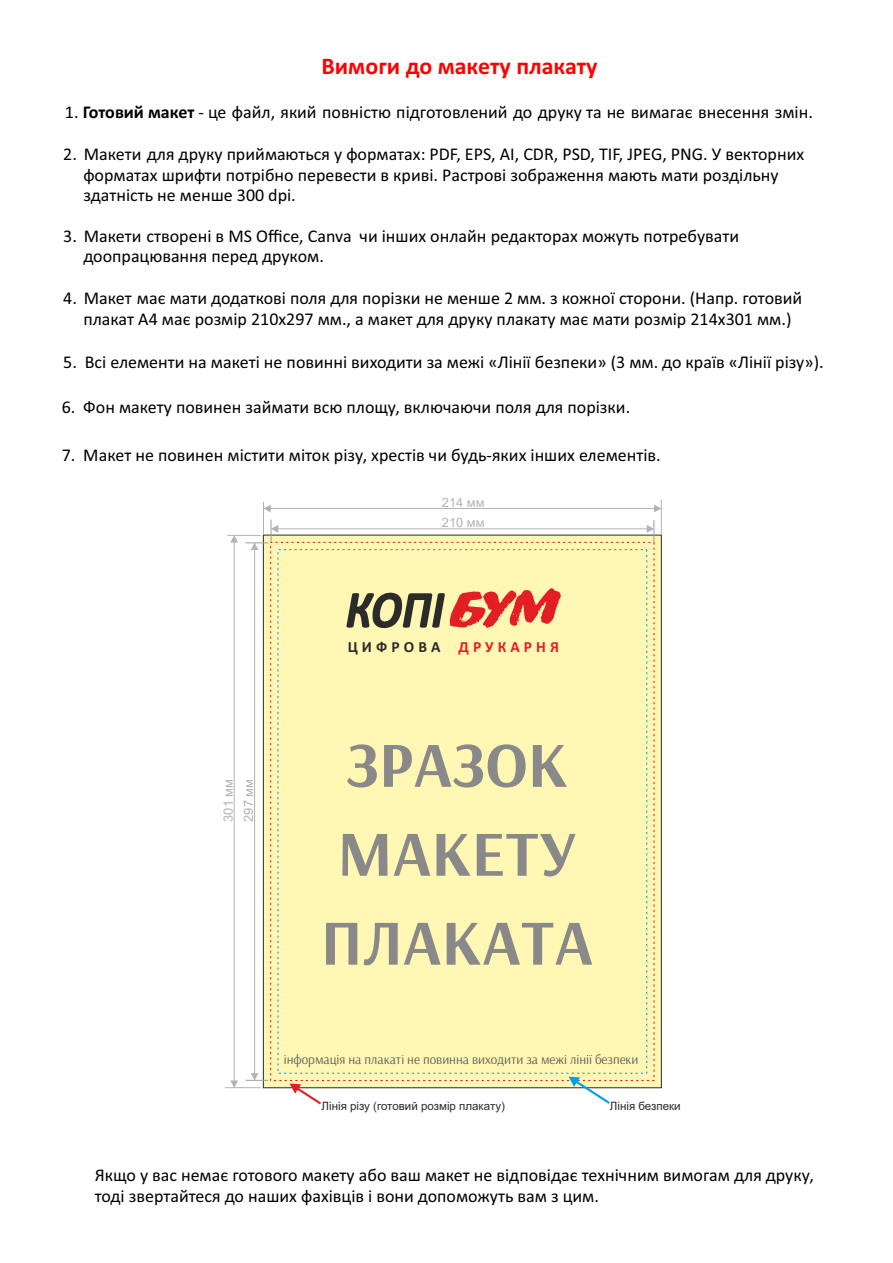
<style>
.page{position:relative;width:893px;height:1263px;background:#fff}
.page>*{position:absolute;margin:0;border:0;box-sizing:border-box;transform-origin:0 0}
.t1{font:700 64.35px/88.9px "Arsenal";color:#898989;text-align:center}
.t2{font:700 24px "Calibri";color:#f00}
.t3{font:18px/20.5px "Calibri";color:#000}
.t4{font:700 15.45px "Calibri";letter-spacing:.265em;color:#e31f25}
.t5{font:13.05px "Arsenal";color:#5c5c5b}
.t6{font:12.9px/20.4px "Arial";color:#b3b3b4}
.t7{font:11.55px "Arial";color:#2b2b2a}
.s1{font-weight:700}
.s2{color:#2b2b2a}
</style>
<div class="page">
<div style="left:263px;top:535px;width:399px;height:553px;background:#fff7b3;border:1px solid #2b2b2a"></div>
<hr style="left:263px;top:508px;width:398px;height:1px;background:#b3b3b4">
<svg style="left:265px;top:505px;width:6px;height:7px"></svg>
<svg style="left:654px;top:505px;width:7px;height:7px"></svg>
<hr style="left:271px;top:529px;width:383px;height:1px;background:#b3b3b4">
<svg style="left:647px;top:520px;width:8px;height:22px"></svg>
<hr style="left:263px;top:502px;width:1px;height:33px;background:#b3b3b4">
<hr style="left:661px;top:499px;width:1px;height:36px;background:#b3b3b4">
<hr style="left:234px;top:535px;width:1px;height:553px;background:#b3b3b4">
<svg style="left:230px;top:536px;width:8px;height:6px"></svg>
<svg style="left:230px;top:1080px;width:8px;height:7px"></svg>
<hr style="left:254px;top:543px;width:1px;height:537px;background:#b3b3b4">
<svg style="left:245px;top:520px;width:33px;height:30px"></svg>
<svg style="left:246px;top:1073px;width:22px;height:8px"></svg>
<hr style="left:227px;top:535px;width:34px;height:1px;background:#b3b3b4">
<hr style="left:225px;top:1087px;width:36px;height:1px;background:#b3b3b4">
<svg style="left:290px;top:1083px;width:31px;height:21px"></svg>
<svg style="left:569px;top:1077px;width:41px;height:27px"></svg>
<svg style="left:346px;top:588px;width:215px;height:41px"></svg>
<h2 class="t2" style="left:322px;top:56px;width:277px">Вимоги до макету плакату</h2>
<p class="t3" style="left:65px;top:104px;width:749px">1. <span class="s1">Готовий макет</span> - це файл, який повністю підготовлений до друку та не вимагає внесення змін.</p>
<p class="t3" style="left:83px;top:145px;width:722px;text-indent:-20px">2. Макети для друку приймаються у форматах: PDF, EPS, AI, CDR, PSD, TIF, JPEG, PNG. У векторних форматах шрифти потрібно перевести в криві. Растрові зображення мають мати роздільну здатність не менше 300 dpi.</p>
<p class="t3" style="left:83px;top:227px;width:657px;text-indent:-20px">3. Макети створені в MS Office, Canva чи інших онлайн редакторах можуть потребувати доопрацювання перед друком.</p>
<p class="t3" style="left:63px;top:290px;width:740px;text-align:center">4. Макет має мати додаткові поля для порізки не менше 2 мм. з кожної сторони. (Напр. готовий плакат А4 має розмір 210х297 мм., а макет для друку плакату має мати розмір 214х301 мм.)</p>
<p class="t3" style="left:63px;top:353px;width:762px">5. Всі елементи на макеті не повинні виходити за межі «Лінії безпеки» (3 мм. до країв «Лінії різу»).</p>
<p class="t3" style="left:62px;top:398px;width:570px">6. Фон макету повинен займати всю площу, включаючи поля для порізки.</p>
<p class="t3" style="left:62px;top:446px;width:600px">7. Макет не повинен містити міток різу, хрестів чи будь-яких інших елементів.</p>
<p class="t6" style="left:442px;top:493px;width:44px">214 мм<br>210 мм</p>
<p class="t4" style="left:348px;top:640px;width:213px"><span class="s2">ЦИФРОВА</span> ДРУКАРНЯ</p>
<p class="t6" style="left:219px;top:822px;width:44px;rotate:-90deg">301 мм<br>297 мм</p>
<h1 class="t1" style="left:321px;top:718px;width:274px">ЗРАЗОК<br>МАКЕТУ<br>ПЛАКАТА</h1>
<p class="t5" style="left:284px;top:1051px;width:356px">інформація на плакаті не повинна виходити за межі лінії безпеки</p>
<p class="t7" style="left:322px;top:1101px;width:185px">Лінія різу (готовий розмір плакату)</p>
<p class="t7" style="left:610px;top:1101px;width:72px">Лінія безпеки</p>
<p class="t3" style="left:95px;top:1166px;width:721px">Якщо у вас немає готового макету або ваш макет не відповідає технічним вимогам для друку, тоді звертайтеся до наших фахівців і вони допоможуть вам з цим.</p>
</div>
